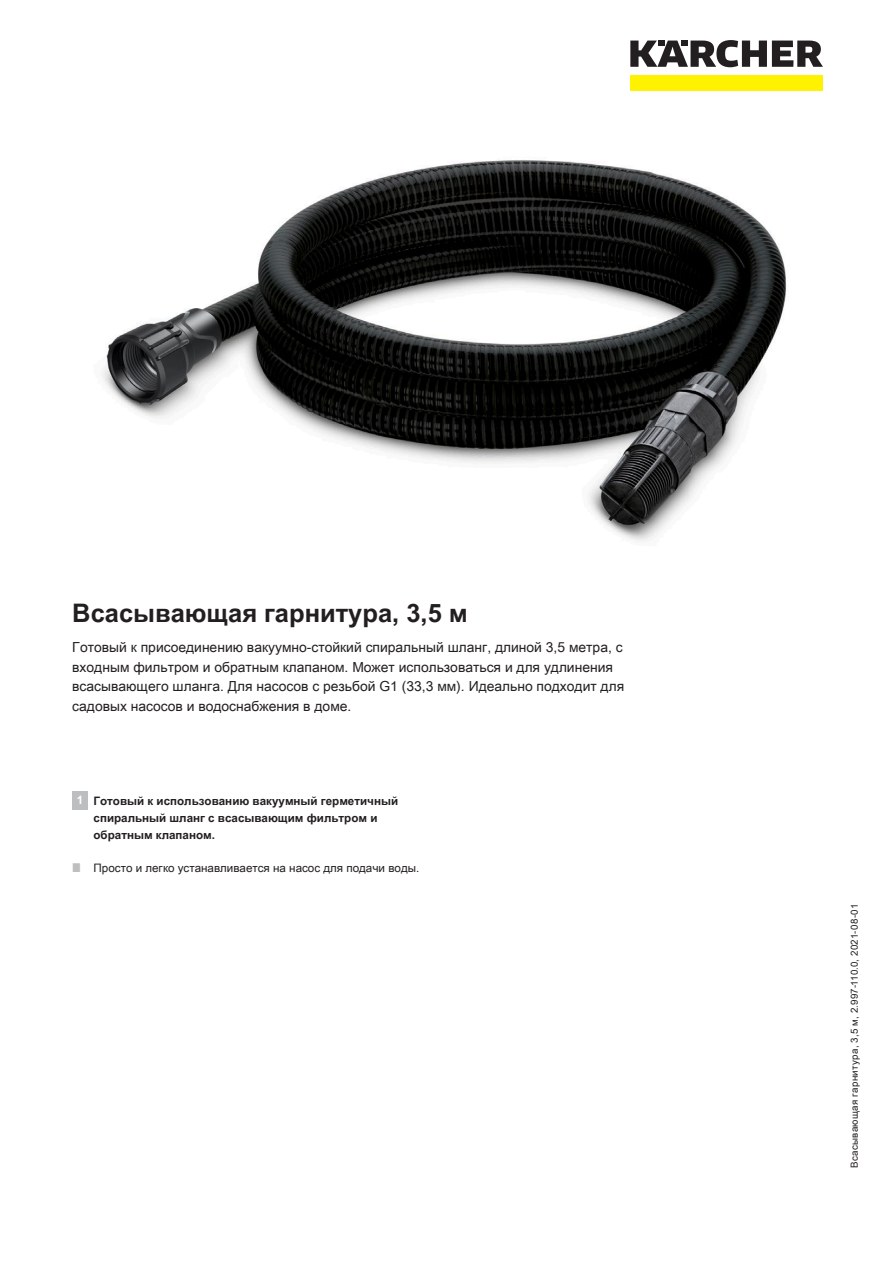
<style>
.page{position:relative;width:893px;height:1263px;background:#fff}
.page>*{position:absolute;margin:0;border:0;box-sizing:border-box;transform-origin:0 0}
.t1{font:700 25.5px "Arial Unicode MS";color:#231f20}
.t2{font:13.8px/19.5px "Arial Unicode MS";color:#231f20}
.t3{font:700 11.7px/17.2px "Arial Unicode MS";color:#231f20}
.t4{font:11.7px "Arial Unicode MS";color:#231f20}
.t5{font:9.75px "Arial Unicode MS";letter-spacing:.025em;color:#231f20}
.s1{color:#fff}
</style>
<div class="page">
<div style="left:630px;top:75px;width:193px;height:16px;background:#fff200"></div>
<svg style="left:630px;top:40px;width:193px;height:27px"></svg>
<img style="left:100px;top:160px;width:687px;height:382px">
<div style="left:72px;top:791px;width:16px;height:19px;background:#bcbec0"></div>
<h1 class="t1" style="left:72px;top:594px;width:397px">Всасывающая гарнитура, 3,5 м</h1>
<p class="t2" style="left:72px;top:637px;width:553px">Готовый к присоединению вакуумно-стойкий спиральный шланг, длиной 3,5 метра, с входным фильтром и обратным клапаном. Может использоваться и для удлинения всасывающего шланга. Для насосов с резьбой G1 (33,3 мм). Идеально подходит для садовых насосов и водоснабжения в доме.</p>
<p class="t3" style="left:94px;top:792px;width:306px;text-indent:-17px"><span class="s1">1</span> Готовый к использованию вакуумный герметичный спиральный шланг с всасывающим фильтром и обратным клапаном.</p>
<p class="t4" style="left:94px;top:859px;width:327px">Просто и легко устанавливается на насос для подачи воды.</p>
<p class="t5" style="left:847px;top:1168px;width:266px;rotate:-90deg">Всасывающая гарнитура, 3,5 м, 2.997-110.0, 2021-08-01</p>
</div>
